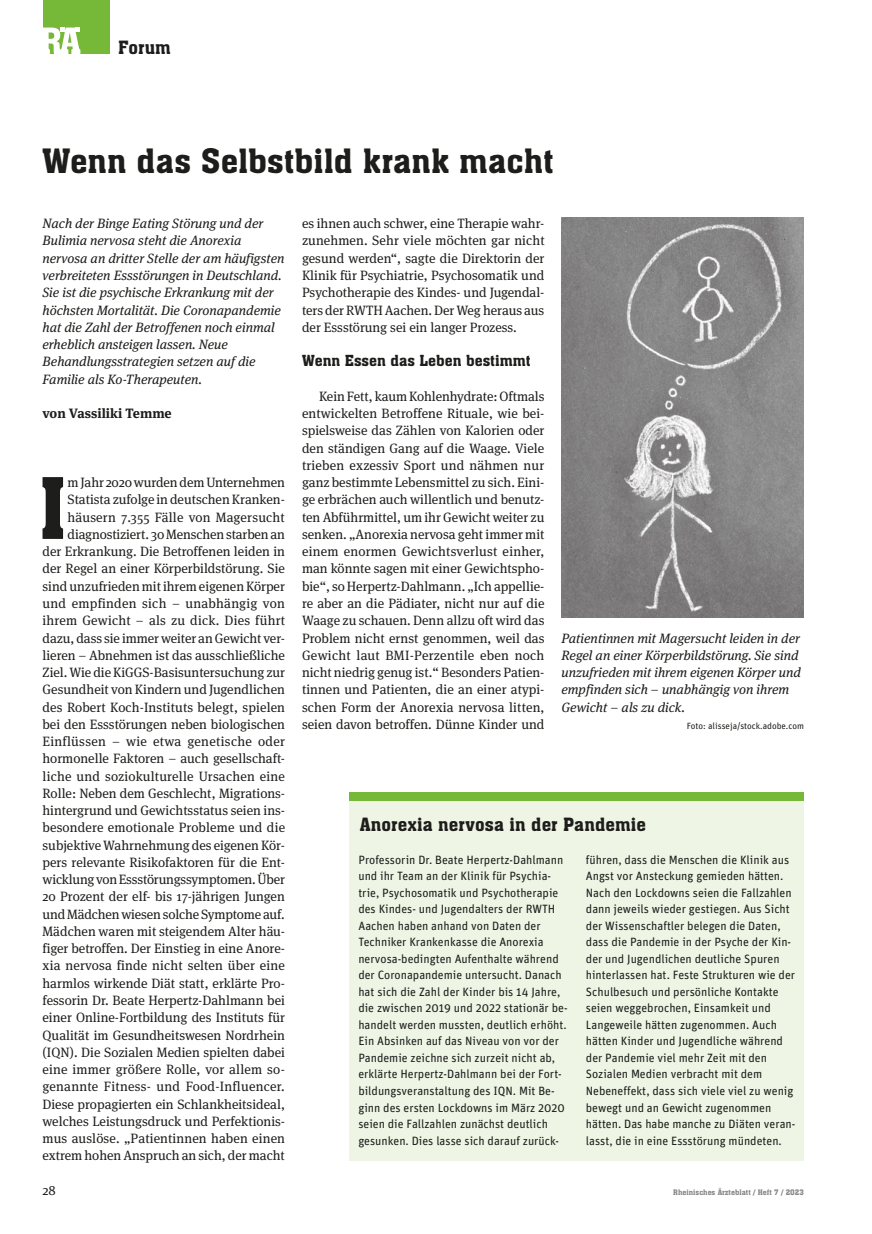
<style>
.page{position:relative;width:872px;height:1234px;background:#fff}
.page>*{position:absolute;margin:0;border:0;box-sizing:border-box;transform-origin:0 0}
.t1{font:83.1px "Aachen BT";color:#1d1d1b}
.t2{font:33px "Aachen BT";color:#1d1d1b}
.t3{font:18px "Aachen BT";letter-spacing:.005em;color:#1d1d1b}
.t4{font:15px "Aachen BT";color:#1d1d1b}
.t5{font:13.5px/17.2px "Meta Serif Pro";color:#1d1d1b;text-align:justify}
.t6{font:italic 13.5px/17.2px "Meta Serif Pro";color:#1d1d1b}
.t7{font:700 13.5px "Meta Serif Pro";color:#1d1d1b}
.t8{font:12px/16.5px "Unit Pro";color:#1d1d1b}
.t9{font:9px "Unit Pro";color:#1d1d1b}
.t10{font:7.5px "Aachen BT";color:#878787}
</style>
<div class="page">
<div style="left:43px;top:0;width:66px;height:54px;background:#76b837"></div>
<svg style="left:43px;top:28px;width:37px;height:26px"></svg>
<img style="left:561px;top:218px;width:243px;height:399px">
<div style="left:350px;top:792px;width:454px;height:8px;background:#76b837"></div>
<div style="left:350px;top:800px;width:454px;height:360px;background:#eef5e5"></div>
<h3 class="t3" style="left:118px;top:36px;width:54px">Forum</h3>
<h2 class="t2" style="left:43px;top:141px;width:513px">Wenn das Selbstbild krank macht</h2>
<p class="t6" style="left:43px;top:214px;width:243px">Nach der Binge Eating Störung und der Bulimia nervosa steht die Anorexia nervosa an dritter Stelle der am häufigsten verbreiteten Essstörungen in Deutschland.<br>Sie ist die psychische Erkrankung mit der höchsten Mortalität. Die Coronapandemie hat die Zahl der Betroffenen noch einmal erheblich ansteigen lassen. Neue Behandlungsstrategien setzen auf die Familie als Ko-Therapeuten.</p>
<p class="t7" style="left:43px;top:402px;width:131px">von Vassiliki Temme</p>
<h1 class="t1" style="left:38px;top:456px;width:31px">I</h1>
<p class="t5" style="left:43px;top:473px;width:244px;text-align:right">m Jahr 2020 wurden dem Unternehmen Statista zufolge in deutschen Kranken&shy;häusern 7.355 Fälle von Magersucht diagnostiziert. 30 Menschen starben an<br>der Erkrankung. Die Betroffenen leiden in der Regel an einer Körperbildstörung. Sie sind unzufrieden mit ihrem eigenen Körper und empfinden sich – unabhängig von ihrem Gewicht – als zu dick. Dies führt dazu, dass sie immer weiter an Gewicht ver&shy;lieren – Abnehmen ist das ausschließliche Ziel. Wie die KiGGS-Basisuntersuchung zur Gesundheit von Kindern und Jugendlichen des Robert Koch-Instituts belegt, spielen bei den Essstörungen neben biologischen Einflüssen – wie etwa genetische oder hormonelle Faktoren – auch gesellschaft&shy;liche und soziokulturelle Ursachen eine Rolle: Neben dem Geschlecht, Migrations&shy;hintergrund und Gewichtsstatus seien ins&shy;besondere emotionale Probleme und die subjektive Wahrnehmung des eigenen Kör&shy;pers relevante Risikofaktoren für die Ent&shy;wicklung von Essstörungssymptomen. Über 20 Prozent der elf- bis 17-jährigen Jungen und Mädchen wiesen solche Symptome auf.<br>Mädchen waren mit steigendem Alter häu&shy;figer betroffen. Der Einstieg in eine Anore&shy;xia nervosa finde nicht selten über eine harmlos wirkende Diät statt, erklärte Pro&shy;fessorin Dr. Beate Herpertz-Dahlmann bei einer Online-Fortbildung des Instituts für Qualität im Gesundheitswesen Nordrhein (IQN). Die Sozialen Medien spielten dabei eine immer größere Rolle, vor allem so&shy;genannte Fitness- und Food-Influencer.<br>Diese propagierten ein Schlankheitsideal, welches Leistungsdruck und Perfektionis&shy;mus auslöse. „Patientinnen haben einen extrem hohen Anspruch an sich, der macht</p>
<p class="t5" style="left:302px;top:214px;width:244px">es ihnen auch schwer, eine Therapie wahr&shy;zunehmen. Sehr viele möchten gar nicht gesund werden“, sagte die Direktorin der Klinik für Psychiatrie, Psychosomatik und Psychotherapie des Kindes- und Jugendal&shy;ters der RWTH Aachen. Der Weg heraus aus der Essstörung sei ein langer Prozess.</p>
<p class="t4" style="left:302px;top:351px;width:230px">Wenn Essen das Leben bestimmt</p>
<p class="t5" style="left:302px;top:387px;width:244px;text-indent:17px">Kein Fett, kaum Kohlenhydrate: Oftmals entwickelten Betroffene Rituale, wie bei&shy;spielsweise das Zählen von Kalorien oder den ständigen Gang auf die Waage. Viele trieben exzessiv Sport und nähmen nur ganz bestimmte Lebensmittel zu sich. Eini&shy;ge erbrächen auch willentlich und benutz&shy;ten Abführmittel, um ihr Gewicht weiter zu senken. „Anorexia nervosa geht immer mit einem enormen Gewichtsverlust einher, man könnte sagen mit einer Gewichtspho&shy;bie“, so Herpertz-Dahlmann. „Ich appellie&shy;re aber an die Pädiater, nicht nur auf die Waage zu schauen. Denn allzu oft wird das Problem nicht ernst genommen, weil das Gewicht laut BMI-Perzentile eben noch nicht niedrig genug ist.“ Besonders Patien&shy;tinnen und Patienten, die an einer atypi&shy;schen Form der Anorexia nervosa litten, seien davon betroffen. Dünne Kinder und</p>
<p class="t6" style="left:561px;top:628px;width:241px">Patientinnen mit Magersucht leiden in der Regel an einer Körperbildstörung. Sie sind unzufrieden mit ihrem eigenen Körper und empfinden sich – unabhängig von ihrem Gewicht – als zu dick.</p>
<p class="t9" style="left:687px;top:719px;width:119px">Foto: alisseja/stock.adobe.com</p>
<h3 class="t3" style="left:360px;top:812px;width:288px">Anorexia nervosa in der Pandemie</h3>
<p class="t8" style="left:358px;top:850px;width:211px">Professorin Dr. Beate Herpertz-Dahlmann und ihr Team an der Klinik für Psychia&shy;trie, Psychosomatik und Psychotherapie des Kindes- und Jugendalters der RWTH Aachen haben anhand von Daten der Techniker Krankenkasse die Anorexia nervosa-bedingten Aufenthalte während der Coronapandemie untersucht. Danach hat sich die Zahl der Kinder bis 14 Jahre, die zwischen 2019 und 2022 stationär be&shy;handelt werden mussten, deutlich erhöht.<br>Ein Absinken auf das Niveau von vor der Pandemie zeichne sich zurzeit nicht ab, erklärte Herpertz-Dahlmann bei der Fort&shy;bildungsveranstaltung des IQN. Mit Be&shy;ginn des ersten Lockdowns im März 2020 seien die Fallzahlen zunächst deutlich gesunken. Dies lasse sich darauf zurück-</p>
<p class="t8" style="left:586px;top:850px;width:211px">führen, dass die Menschen die Klinik aus Angst vor Ansteckung gemieden hätten.<br>Nach den Lockdowns seien die Fallzahlen dann jeweils wieder gestiegen. Aus Sicht der Wissenschaftler belegen die Daten, dass die Pandemie in der Psyche der Kin&shy;der und Jugendlichen deutliche Spuren hinterlassen hat. Feste Strukturen wie der Schulbesuch und persönliche Kontakte seien weggebrochen, Einsamkeit und Langeweile hätten zugenommen. Auch hätten Kinder und Jugendliche während der Pandemie viel mehr Zeit mit den Sozialen Medien verbracht mit dem Nebeneffekt, dass sich viele viel zu wenig bewegt und an Gewicht zugenommen hätten. Das habe manche zu Diäten veran&shy;lasst, die in eine Essstörung mündeten.</p>
<p class="t5" style="left:43px;top:1180px;width:15px">28</p>
<p class="t10" style="left:673px;top:1187px;width:132px">Rheinisches Ärzteblatt / Heft 7 / 2023</p>
</div>
